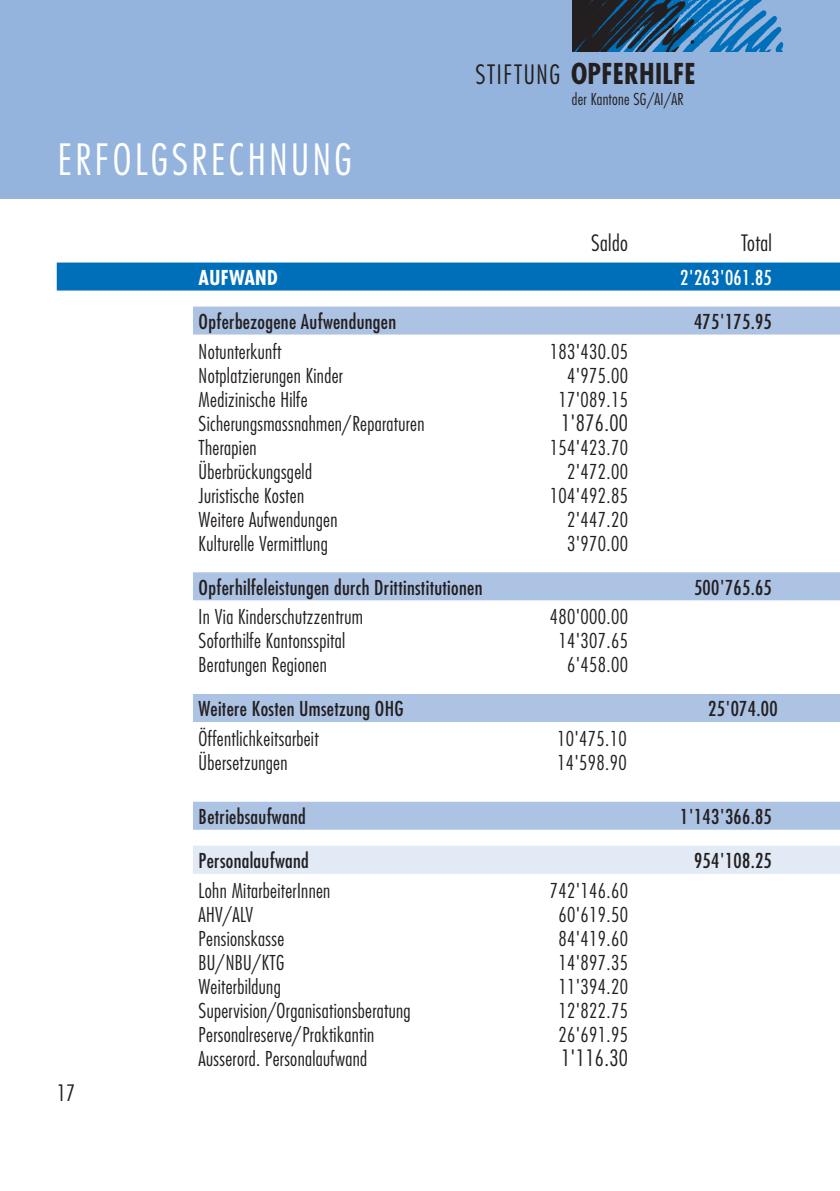
<style>
.page{position:relative;width:840px;height:1191px;background:#fff}
.page>*{position:absolute;margin:0;border:0;box-sizing:border-box;transform-origin:0 0}
.t1{font:300 condensed 42px "Futura";letter-spacing:.085em;color:#fff}
.t2{font:700 condensed 28px "Futura";letter-spacing:.01em;color:#231f20}
.t3{font:300 condensed 22px "Futura";letter-spacing:.015em;color:#231f20}
.t4{font:300 condensed 20px "Futura";letter-spacing:.015em;color:#231f20}
.t5{font:condensed 20px "Futura";letter-spacing:.015em;color:#231f20}
.t6{font:condensed 20px "Futura";letter-spacing:.015em;color:#fff}
.t7{font:700 condensed 20px "Futura";letter-spacing:.02em;color:#fff}
.t8{font:300 condensed 16px "Futura";letter-spacing:.015em;color:#231f20}
.s1{font-weight:300;font-size:26px}
</style>
<div class="page">
<div style="left:0;top:0;width:839px;height:198px;background:#95b4dd"></div>
<div style="left:57px;top:262px;width:782px;height:28px;background:#006fba"></div>
<div style="left:193px;top:306px;width:646px;height:28px;background:#adc3e4"></div>
<div style="left:193px;top:572px;width:646px;height:28px;background:#adc3e4"></div>
<div style="left:193px;top:694px;width:646px;height:28px;background:#adc3e4"></div>
<div style="left:193px;top:801px;width:646px;height:28px;background:#adc3e4"></div>
<div style="left:193px;top:845px;width:646px;height:28px;background:#e2eaf6"></div>
<img style="left:701px;top:0;width:83px;height:52px">
<img style="left:572px;top:0;width:129px;height:52px">
<h1 class="t1" style="left:58px;top:142px;width:295px">ERFOLGSRECHNUNG</h1>
<h2 class="t2" style="left:475px;top:62px;width:221px"><span class="s1">STIFTUNG</span> OPFERHILFE</h2>
<p class="t8" style="left:571px;top:92px;width:113px">der Kantone SG/AI/AR</p>
<p class="t3" style="left:590px;top:233px;width:38px">Saldo</p>
<p class="t3" style="left:740px;top:233px;width:32px">Total</p>
<p class="t3" style="left:57px;top:1083px;width:20px">17</p>
<p class="t7" style="left:198px;top:269px;width:81px">AUFWAND</p>
<p class="t6" style="left:679px;top:268px;width:93px">2'263'061.85</p>
<p class="t5" style="left:198px;top:312px;width:199px">Opferbezogene Aufwendungen</p>
<p class="t5" style="left:693px;top:312px;width:79px">475'175.95</p>
<p class="t4" style="left:198px;top:342px;width:84px">Notunterkunft</p>
<p class="t4" style="left:549px;top:342px;width:80px">183'430.05</p>
<p class="t4" style="left:198px;top:366px;width:146px">Notplatzierungen Kinder</p>
<p class="t4" style="left:567px;top:366px;width:62px">4'975.00</p>
<p class="t4" style="left:198px;top:390px;width:110px">Medizinische Hilfe</p>
<p class="t4" style="left:558px;top:390px;width:71px">17'089.15</p>
<p class="t4" style="left:198px;top:414px;width:227px">Sicherungsmassnahmen/Reparaturen</p>
<p class="t3" style="left:560px;top:413px;width:68px">1'876.00</p>
<p class="t4" style="left:198px;top:438px;width:59px">Therapien</p>
<p class="t4" style="left:549px;top:438px;width:80px">154'423.70</p>
<p class="t4" style="left:198px;top:462px;width:115px">Überbrückungsgeld</p>
<p class="t4" style="left:567px;top:462px;width:62px">2'472.00</p>
<p class="t4" style="left:198px;top:486px;width:107px">Juristische Kosten</p>
<p class="t4" style="left:549px;top:486px;width:80px">104'492.85</p>
<p class="t4" style="left:198px;top:510px;width:140px">Weitere Aufwendungen</p>
<p class="t4" style="left:567px;top:510px;width:62px">2'447.20</p>
<p class="t4" style="left:198px;top:534px;width:131px">Kulturelle Vermittlung</p>
<p class="t4" style="left:567px;top:534px;width:62px">3'970.00</p>
<p class="t5" style="left:198px;top:578px;width:285px">Opferhilfeleistungen durch Drittinstitutionen</p>
<p class="t5" style="left:693px;top:578px;width:79px">500'765.65</p>
<p class="t4" style="left:198px;top:608px;width:166px">In Via Kinderschutzzentrum</p>
<p class="t4" style="left:549px;top:608px;width:80px">480'000.00</p>
<p class="t4" style="left:198px;top:632px;width:148px">Soforthilfe Kantonsspital</p>
<p class="t4" style="left:558px;top:632px;width:71px">14'307.65</p>
<p class="t4" style="left:198px;top:656px;width:130px">Beratungen Regionen</p>
<p class="t4" style="left:567px;top:656px;width:62px">6'458.00</p>
<p class="t5" style="left:198px;top:700px;width:206px">Weitere Kosten Umsetzung OHG</p>
<p class="t5" style="left:707px;top:700px;width:71px">25'074.00</p>
<p class="t4" style="left:198px;top:730px;width:121px">Öffentlichkeitsarbeit</p>
<p class="t4" style="left:557px;top:730px;width:71px">10'475.10</p>
<p class="t4" style="left:198px;top:754px;width:90px">Übersetzungen</p>
<p class="t4" style="left:557px;top:754px;width:71px">14'598.90</p>
<p class="t5" style="left:198px;top:807px;width:108px">Betriebsaufwand</p>
<p class="t5" style="left:679px;top:807px;width:93px">1'143'366.85</p>
<p class="t5" style="left:198px;top:851px;width:111px">Personalaufwand</p>
<p class="t5" style="left:693px;top:851px;width:79px">954'108.25</p>
<p class="t4" style="left:198px;top:881px;width:133px">Lohn MitarbeiterInnen</p>
<p class="t4" style="left:549px;top:881px;width:80px">742'146.60</p>
<p class="t4" style="left:198px;top:905px;width:56px">AHV/ALV</p>
<p class="t4" style="left:558px;top:905px;width:71px">60'619.50</p>
<p class="t4" style="left:198px;top:929px;width:87px">Pensionskasse</p>
<p class="t4" style="left:558px;top:929px;width:71px">84'419.60</p>
<p class="t4" style="left:198px;top:953px;width:87px">BU/NBU/KTG</p>
<p class="t4" style="left:558px;top:953px;width:71px">14'897.35</p>
<p class="t4" style="left:198px;top:977px;width:84px">Weiterbildung</p>
<p class="t4" style="left:558px;top:977px;width:71px">11'394.20</p>
<p class="t4" style="left:198px;top:1001px;width:213px">Supervision/Organisationsberatung</p>
<p class="t4" style="left:558px;top:1001px;width:71px">12'822.75</p>
<p class="t4" style="left:198px;top:1025px;width:177px">Personalreserve/Praktikantin</p>
<p class="t4" style="left:558px;top:1025px;width:71px">26'691.95</p>
<p class="t4" style="left:198px;top:1049px;width:170px">Ausserord. Personalaufwand</p>
<p class="t3" style="left:560px;top:1048px;width:68px">1'116.30</p>
</div>
